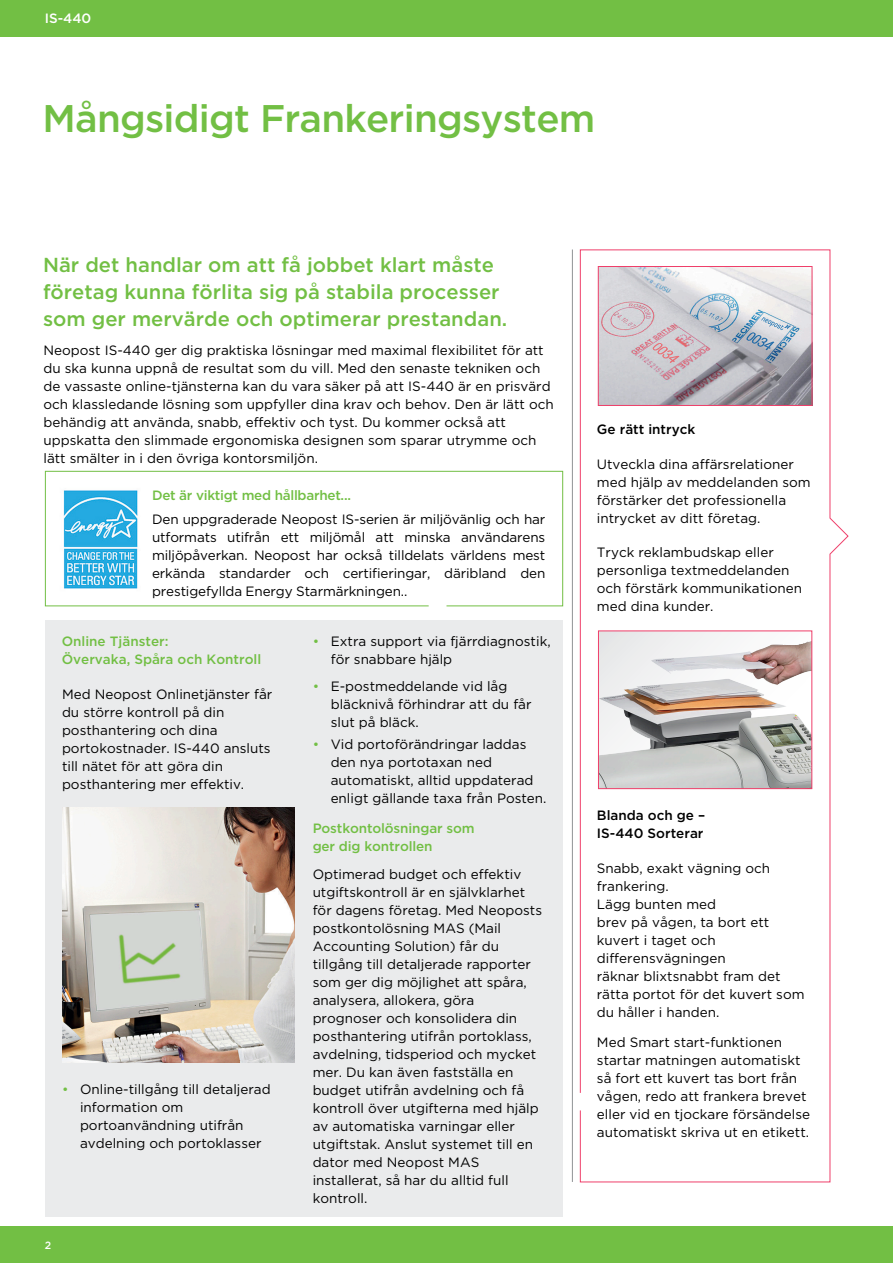
<style>
.page{position:relative;width:893px;height:1263px;background:#fff}
.page>*{position:absolute;margin:0;border:0;box-sizing:border-box;transform-origin:0 0}
.t1{font:500 38.4px "Gotham";letter-spacing:-.02em;color:#72bf44}
.t2{font:500 20.25px/27px "Gotham";color:#72bf44}
.t3{font:13.5px/18px "Gotham";color:#000}
.t4{font:500 13.5px/18px "Gotham";letter-spacing:-.005em;color:#72bf44}
.t5{font:500 13.5px/18px "Gotham";color:#000}
.t6{font:500 13.5px "Gotham";color:#fff}
.t7{font:500 10.5px "Gotham";color:#fff}
.s1{font-weight:500;color:#72bf44}
.s2{color:#72bf44}
</style>
<div class="page">
<div style="left:0;top:0;width:893px;height:36px;background:#72bf44"></div>
<div style="left:0;top:1227px;width:893px;height:36px;background:#72bf44"></div>
<hr style="left:572px;top:249px;width:1px;height:933px;background:#909396">
<svg style="left:580px;top:249px;width:269px;height:934px"></svg>
<div style="left:45px;top:620px;width:517px;height:596px;background:#eaebec"></div>
<img style="left:62px;top:807px;width:233px;height:255px">
<svg style="left:45px;top:471px;width:518px;height:136px"></svg>
<p class="t6" style="left:45px;top:10px;width:48px">IS-440</p>
<p class="t1" style="left:43px;top:93px;width:554px">Mångsidigt Frankeringsystem</p>
<p class="t2" style="left:43px;top:251px;width:466px">När det handlar om att få jobbet klart måste företag kunna förlita sig på stabila processer som ger mervärde och optimerar prestandan.</p>
<p class="t3" style="left:43px;top:341px;width:512px">Neopost IS-440 ger dig praktiska lösningar med maximal flexibilitet för att du ska kunna uppnå de resultat som du vill. Med den senaste tekniken och de vassaste online-tjänsterna kan du vara säker på att IS-440 är en prisvärd och klassledande lösning som uppfyller dina krav och behov. Den är lätt och behändig att använda, snabb, effektiv och tyst. Du kommer också att uppskatta den slimmade ergonomiska designen som sparar utrymme och lätt smälter in i den övriga kontorsmiljön.</p>
<p class="t3" style="left:152px;top:482px;width:395px;line-height:24.3px"><span class="s1">Det är viktigt med hållbarhet...<br></span>Den uppgraderade Neopost IS-serien är miljövänlig och har</p>
<p class="t3" style="left:152px;top:528px;width:395px;text-align:justify">utformats utifrån ett miljömål att minska användarens miljöpåverkan. Neopost har också tilldelats världens mest erkända standarder och certifieringar, däribland den prestigefyllda Energy Starmärkningen..</p>
<p class="t4" style="left:62px;top:632px;width:201px">Online Tjänster:<br>Övervaka, Spåra och Kontroll</p>
<p class="t3" style="left:62px;top:685px;width:212px">Med Neopost Onlinetjänster får du större kontroll på din posthantering och dina portokostnader. IS-440 ansluts till nätet för att göra din posthantering mer effektiv.</p>
<p class="t3" style="left:80px;top:1080px;width:192px;text-indent:-18px"><span class="s2">•</span> Online-tillgång till detaljerad information om portoanvändning utifrån avdelning och portoklasser</p>
<p class="t7" style="left:45px;top:1238px;width:8px">2</p>
<p class="t3" style="left:331px;top:632px;width:221px;text-indent:-18px"><span class="s2">•</span> Extra support via fjärrdiagnostik, för snabbare hjälp</p>
<p class="t3" style="left:331px;top:677px;width:202px;text-indent:-18px"><span class="s2">•</span> E-postmeddelande vid låg bläcknivå förhindrar att du får slut på bläck.</p>
<p class="t3" style="left:331px;top:735px;width:217px;text-indent:-18px"><span class="s2">•</span> Vid portoförändringar laddas den nya portotaxan ned automatiskt, alltid uppdaterad enligt gällande taxa från Posten.</p>
<p class="t4" style="left:313px;top:819px;width:164px">Postkontolösningar som ger dig kontrollen</p>
<p class="t3" style="left:313px;top:864px;width:231px">Optimerad budget och effektiv utgiftskontroll är en självklarhet för dagens företag. Med Neoposts postkontolösning MAS (Mail<br>Accounting Solution) får du tillgång till detaljerade rapporter som ger dig möjlighet att spåra, analysera, allokera, göra prognoser och konsolidera din posthantering utifrån portoklass, avdelning, tidsperiod och mycket mer. Du kan även fastställa en budget utifrån avdelning och få kontroll över utgifterna med hjälp av automatiska varningar eller utgiftstak. Anslut systemet till en dator med Neopost MAS installerat, så har du alltid full kontroll.</p>
<p class="t5" style="left:597px;top:420px;width:100px">Ge rätt intryck</p>
<p class="t3" style="left:597px;top:455px;width:215px">Utveckla dina affärsrelationer med hjälp av meddelanden som förstärker det professionella intrycket av ditt företag.</p>
<p class="t3" style="left:597px;top:543px;width:207px">Tryck reklambudskap eller personliga textmeddelanden och förstärk kommunikationen med dina kunder.</p>
<p class="t5" style="left:597px;top:805px;width:110px">Blanda och ge –<br>IS-440 Sorterar</p>
<p class="t3" style="left:597px;top:858px;width:209px">Snabb, exakt vägning och frankering.<br>Lägg bunten med<br>brev på vågen, ta bort ett kuvert i taget och differensvägningen<br>räknar blixtsnabbt fram det rätta portot för det kuvert som du håller i handen.</p>
<p class="t3" style="left:597px;top:1033px;width:215px">Med Smart start-funktionen startar matningen automatiskt så fort ett kuvert tas bort från vågen, redo att frankera brevet eller vid en tjockare försändelse automatiskt skriva ut en etikett.</p>
</div>
